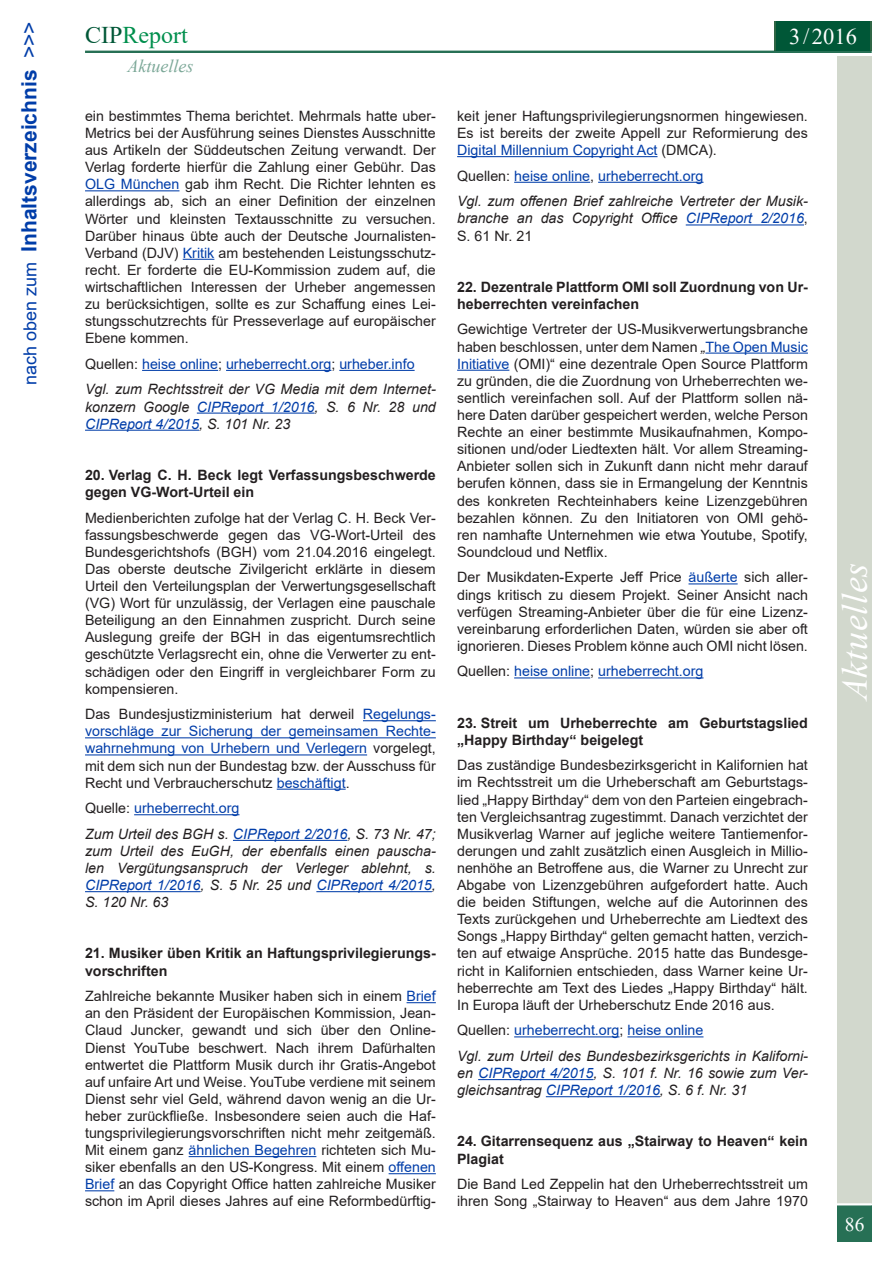
<style>
.page{position:relative;width:893px;height:1263px;background:#fff}
.page>*{position:absolute;margin:0;border:0;box-sizing:border-box;transform-origin:0 0}
.t1{font:italic 36px "Times New Roman";color:#fff}
.t2{font:24px "Times New Roman";color:#008f4d}
.t3{font:22.5px "Times New Roman";color:#fff}
.t4{font:700 21px "Arial";color:#003da9}
.t5{font:19.5px "Times New Roman";color:#fff}
.t6{font:italic 18px "Times New Roman";color:#7ca898}
.t7{font:14.25px/17.1px "Arial";color:#231f20;text-align:justify}
.bodytext{font:italic 14.25px/17.1px "Arial";color:#231f20;text-align:justify}
.Beitragstitel{font:700 14.25px/17.1px "Arial";color:#231f20}
.t8{font:14.25px "Arial";color:#003da9}
.s1{font-weight:400;font-size:18px}
.s2{font-weight:400}
.s3{color:#005737}
.s4{color:#003da9}
.s5{color:#231f20}
.s6{font-style:normal}
.s7{font-style:italic}
</style>
<div class="page">
<div style="left:838px;top:56px;width:34px;height:1147px;background:#d2d8cd"></div>
<div style="left:838px;top:1205px;width:34px;height:37px;background:#277055"></div>
<hr style="left:85px;top:51px;width:787px;height:2px;background:#005737">
<div style="left:774px;top:21px;width:98px;height:30px;background:#2f6645"></div>
<div style="left:776px;top:21px;width:94px;height:30px;background:#005737"></div>
<hr style="left:85px;top:190px;width:94px;height:1px;background:#003da9">
<hr style="left:183px;top:259px;width:31px;height:1px;background:#003da9">
<hr style="left:142px;top:370px;width:76px;height:1px;background:#003da9">
<hr style="left:226px;top:370px;width:105px;height:1px;background:#003da9">
<hr style="left:339px;top:370px;width:76px;height:1px;background:#003da9">
<hr style="left:197px;top:413px;width:118px;height:1px;background:#003da9">
<hr style="left:85px;top:430px;width:114px;height:1px;background:#003da9">
<hr style="left:363px;top:720px;width:73px;height:1px;background:#003da9">
<hr style="left:85px;top:737px;width:351px;height:1px;background:#003da9">
<hr style="left:85px;top:754px;width:282px;height:1px;background:#003da9">
<hr style="left:277px;top:789px;width:69px;height:1px;background:#003da9">
<hr style="left:134px;top:814px;width:105px;height:1px;background:#003da9">
<hr style="left:233px;top:840px;width:114px;height:1px;background:#003da9">
<hr style="left:85px;top:891px;width:116px;height:1px;background:#003da9">
<hr style="left:316px;top:891px;width:116px;height:1px;background:#003da9">
<svg style="left:407px;top:1002px;width:29px;height:1px"></svg>
<hr style="left:189px;top:1156px;width:127px;height:1px;background:#003da9">
<hr style="left:389px;top:1173px;width:47px;height:1px;background:#003da9">
<svg style="left:85px;top:1190px;width:29px;height:1px"></svg>
<hr style="left:457px;top:156px;width:200px;height:1px;background:#003da9">
<hr style="left:514px;top:182px;width:76px;height:1px;background:#003da9">
<hr style="left:598px;top:182px;width:105px;height:1px;background:#003da9">
<hr style="left:686px;top:224px;width:118px;height:1px;background:#003da9">
<hr style="left:705px;top:353px;width:103px;height:1px;background:#003da9">
<hr style="left:457px;top:370px;width:52px;height:1px;background:#003da9">
<hr style="left:688px;top:583px;width:50px;height:1px;background:#003da9">
<hr style="left:514px;top:677px;width:76px;height:1px;background:#003da9">
<hr style="left:598px;top:677px;width:105px;height:1px;background:#003da9">
<hr style="left:514px;top:1036px;width:105px;height:1px;background:#003da9">
<hr style="left:627px;top:1036px;width:76px;height:1px;background:#003da9">
<hr style="left:478px;top:1079px;width:115px;height:1px;background:#003da9">
<hr style="left:546px;top:1096px;width:114px;height:1px;background:#003da9">
<h3 class="t4" style="left:14px;top:385px;width:365px;rotate:-90deg"><span class="s1">nach oben zum</span> Inhaltsverzeichnis <span class="s2">&gt;&gt;&gt;</span></h3>
<h2 class="t2" style="left:85px;top:18px;width:104px"><span class="s3">CIP</span>Report</h2>
<p class="t6" style="left:128px;top:54px;width:67px">Aktuelles</p>
<p class="t7" style="left:85px;top:107px;width:352px">ein bestimmtes Thema berichtet. Mehrmals hatte uber-Metrics bei der Ausführung seines Dienstes Ausschnitte aus Artikeln der Süddeutschen Zeitung verwandt. Der Verlag forderte hierfür die Zahlung einer Gebühr. Das <span class="s4">OLG München</span> gab ihm Recht. Die Richter lehnten es allerdings ab, sich an einer Definition der einzelnen Wörter und kleinsten Textausschnitte zu versuchen.<br>Darüber hinaus übte auch der Deutsche Journalisten-Verband (DJV) <span class="s4">Kritik</span> am bestehenden Leistungsschutz&shy;recht. Er forderte die EU-Kommission zudem auf, die wirtschaftlichen Interessen der Urheber angemessen zu berücksichtigen, sollte es zur Schaffung eines Lei&shy;stungsschutzrechts für Presseverlage auf europäischer Ebene kommen.</p>
<p class="t8" style="left:85px;top:354px;width:331px"><span class="s5">Quellen:</span> heise online<span class="s5">;</span> urheberrecht.org<span class="s5">;</span> urheber.info</p>
<p class="bodytext" style="left:85px;top:381px;width:352px">Vgl. zum Rechtsstreit der VG Media mit dem Internet&shy;konzern Google <span class="s4">CIPReport 1/2016</span>, S. 6 Nr. 28 und <span class="s4">CIPReport 4/2015</span>, S. 101 Nr. 23</p>
<p class="Beitragstitel" style="left:85px;top:466px;width:352px">20. Verlag C. H. Beck legt Verfassungsbeschwerde gegen VG-Wort-Urteil ein</p>
<p class="t7" style="left:85px;top:509px;width:352px">Medienberichten zufolge hat der Verlag C. H. Beck Ver&shy;fassungsbeschwerde gegen das VG-Wort-Urteil des Bundesgerichtshofs (BGH) vom 21.04.2016 eingelegt.<br>Das oberste deutsche Zivilgericht erklärte in diesem Urteil den Verteilungsplan der Verwertungsgesellschaft (VG) Wort für unzulässig, der Verlagen eine pauschale Beteiligung an den Einnahmen zuspricht. Durch seine Auslegung greife der BGH in das eigentumsrechtlich geschützte Verlagsrecht ein, ohne die Verwerter zu ent&shy;schädigen oder den Eingriff in vergleichbarer Form zu kompensieren.</p>
<p class="t7" style="left:85px;top:706px;width:352px">Das Bundesjustizministerium hat derweil <span class="s4">Regelungs&shy;vorschläge zur Sicherung der gemeinsamen Rechte&shy;wahrnehmung von Urhebern und Verlegern</span> vorgelegt, mit dem sich nun der Bundestag bzw. der Ausschuss für Recht und Verbraucherschutz <span class="s4">beschäftigt</span>.</p>
<p class="t8" style="left:85px;top:798px;width:156px"><span class="s5">Quelle:</span> urheberrecht.org</p>
<p class="bodytext" style="left:85px;top:825px;width:352px">Zum Urteil des BGH s. <span class="s4">CIPReport 2/2016</span>, S. 73 Nr. 47; zum Urteil des EuGH, der ebenfalls einen pauscha&shy;len Vergütungsanspruch der Verleger ablehnt, s.<br><span class="s4">CIPReport 1/2016</span>, S. 5 Nr. 25 und <span class="s4">CIPReport 4/2015</span>, S. 120 Nr. 63</p>
<p class="Beitragstitel" style="left:85px;top:945px;width:352px">21. Musiker üben Kritik an Haftungsprivilegierungs&shy;vorschriften</p>
<p class="t7" style="left:85px;top:987px;width:352px">Zahlreiche bekannte Musiker haben sich in einem <span class="s4">Brief </span>an den Präsident der Europäischen Kommission, Jean-Claud Juncker, gewandt und sich über den Online-Dienst YouTube beschwert. Nach ihrem Dafürhalten entwertet die Plattform Musik durch ihr Gratis-Angebot auf unfaire Art und Weise. YouTube verdiene mit seinem Dienst sehr viel Geld, während davon wenig an die Ur&shy;heber zurückfließe. Insbesondere seien auch die Haf&shy;tungsprivilegierungsvorschriften nicht mehr zeitgemäß.<br>Mit einem ganz <span class="s4">ähnlichen Begehren</span> richteten sich Mu&shy;siker ebenfalls an den US-Kongress. Mit einem <span class="s4">offenen Brief</span> an das Copyright Office hatten zahlreiche Musiker schon im April dieses Jahres auf eine Reformbedürftig-</p>
<h3 class="t3" style="left:789px;top:21px;width:69px">3/2016</h3>
<p class="t7" style="left:457px;top:107px;width:352px">keit jener Haftungsprivilegierungsnormen hingewiesen.<br>Es ist bereits der zweite Appell zur Reformierung des <span class="s4">Digital Millennium Copyright Act</span> (DMCA).</p>
<p class="t8" style="left:457px;top:166px;width:248px"><span class="s5">Quellen:</span> heise online<span class="s5">,</span> urheberrecht.org</p>
<p class="bodytext" style="left:457px;top:193px;width:352px">Vgl. zum offenen Brief zahlreiche Vertreter der Musik&shy;branche an das Copyright Office <span class="s4">CIPReport 2/2016</span><span class="s6">, S. 61 Nr. 21</span></p>
<p class="Beitragstitel" style="left:457px;top:278px;width:352px">22. Dezentrale Plattform OMI soll Zuordnung von Ur&shy;heberrechten vereinfachen</p>
<p class="t7" style="left:457px;top:321px;width:352px">Gewichtige Vertreter der US-Musikverwertungsbranche haben beschlossen, unter dem Namen <span class="s7">„</span><span class="s4">The Open Music Initiative</span> (OMI)“ eine dezentrale Open Source Plattform zu gründen, die die Zuordnung von Urheberrechten we&shy;sentlich vereinfachen soll. Auf der Plattform sollen nä&shy;here Daten darüber gespeichert werden, welche Person Rechte an einer bestimmte Musikaufnahmen, Kompo&shy;sitionen und/oder Liedtexten hält. Vor allem Streaming-Anbieter sollen sich in Zukunft dann nicht mehr darauf berufen können, dass sie in Ermangelung der Kenntnis des konkreten Rechteinhabers keine Lizenzgebühren bezahlen können. Zu den Initiatoren von OMI gehö&shy;ren namhafte Unternehmen wie etwa Youtube, Spotify, Soundcloud und Netflix.</p>
<p class="t7" style="left:457px;top:569px;width:352px">Der Musikdaten-Experte Jeff Price <span class="s4">äußerte</span> sich aller&shy;dings kritisch zu diesem Projekt. Seiner Ansicht nach verfügen Streaming-Anbieter über die für eine Lizenz&shy;vereinbarung erforderlichen Daten, würden sie aber oft ignorieren. Dieses Problem könne auch OMI nicht lösen.</p>
<p class="t8" style="left:457px;top:662px;width:248px"><span class="s5">Quellen:</span> heise online<span class="s5">;</span> urheberrecht.org</p>
<p class="Beitragstitel" style="left:457px;top:714px;width:352px">23. Streit um Urheberrechte am Geburtstagslied „Happy Birthday“ beigelegt</p>
<p class="t7" style="left:457px;top:757px;width:352px">Das zuständige Bundesbezirksgericht in Kalifornien hat im Rechtsstreit um die Urheberschaft am Geburtstags&shy;lied „Happy Birthday“ dem von den Parteien eingebrach&shy;ten Vergleichsantrag zugestimmt. Danach verzichtet der Musikverlag Warner auf jegliche weitere Tantiemenfor&shy;derungen und zahlt zusätzlich einen Ausgleich in Millio&shy;nenhöhe an Betroffene aus, die Warner zu Unrecht zur Abgabe von Lizenzgebühren aufgefordert hatte. Auch die beiden Stiftungen, welche auf die Autorinnen des Texts zurückgehen und Urheberrechte am Liedtext des Songs „Happy Birthday“ gelten gemacht hatten, verzich&shy;ten auf etwaige Ansprüche. 2015 hatte das Bundesge&shy;richt in Kalifornien entschieden, dass Warner keine Ur&shy;heberrechte am Text des Liedes „Happy Birthday“ hält.<br>In Europa läuft der Urheberschutz Ende 2016 aus.</p>
<p class="t8" style="left:457px;top:1020px;width:248px"><span class="s5">Quellen:</span> urheberrecht.org<span class="s5">;</span> heise online</p>
<p class="bodytext" style="left:457px;top:1048px;width:352px">Vgl. zum Urteil des Bundesbezirksgerichts in Kaliforni&shy;en <span class="s4">CIPReport 4/2015</span>, S. 101 f. Nr. 16 sowie zum Ver&shy;gleichsantrag <span class="s4">CIPReport 1/2016</span>, S. 6 f. Nr. 31</p>
<p class="Beitragstitel" style="left:457px;top:1133px;width:352px">24. Gitarrensequenz aus „Stairway to Heaven“ kein<br>Plagiat</p>
<p class="t7" style="left:457px;top:1175px;width:352px">Die Band Led Zeppelin hat den Urheberrechtsstreit um ihren Song „Stairway to Heaven“ aus dem Jahre 1970</p>
<h1 class="t1" style="left:830px;top:700px;width:140px;rotate:-90deg">Aktuelles</h1>
<h3 class="t5" style="left:845px;top:1210px;width:21px">86</h3>
</div>
